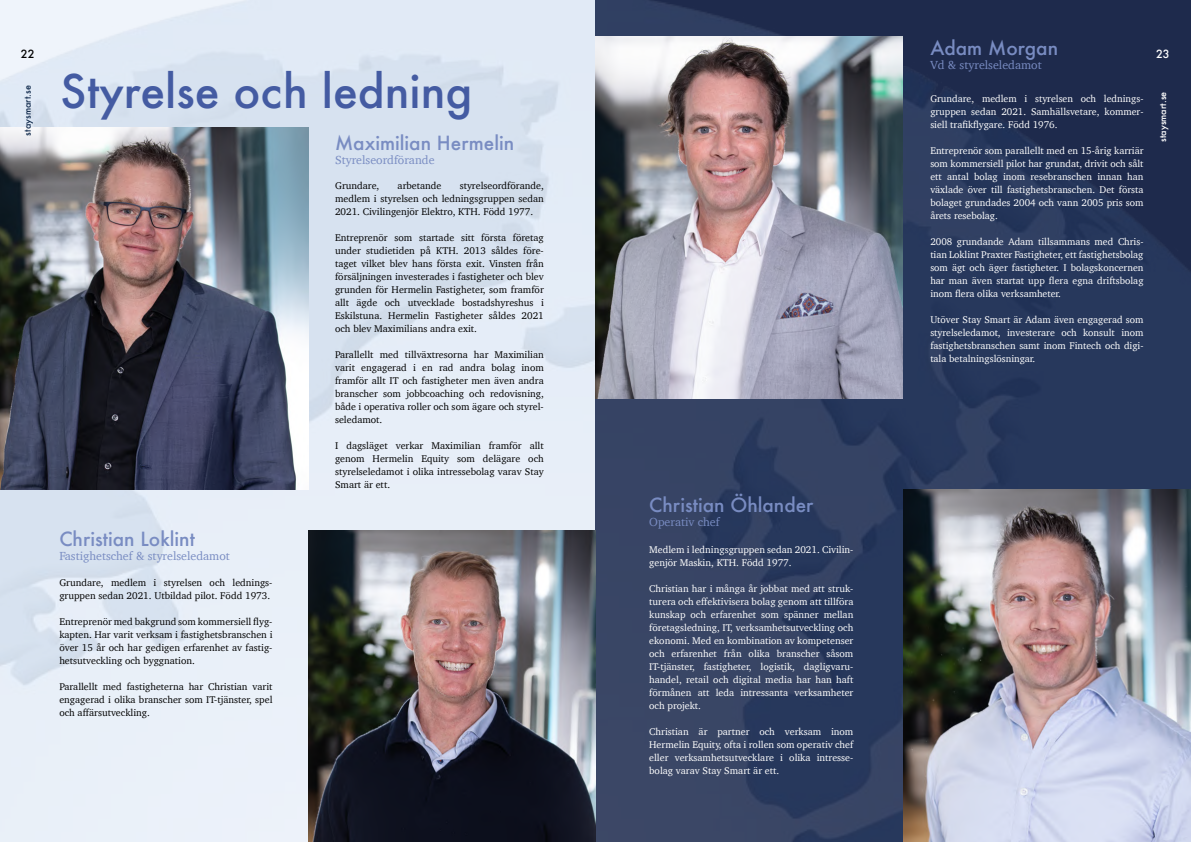
<style>
.page{position:relative;width:1191px;height:842px;background:#fff}
.page>*{position:absolute;margin:0;border:0;box-sizing:border-box;transform-origin:0 0}
.t1{font:500 45px "Futura";color:#445ba2}
.t2{font:500 19px "Futura";color:#798cc2}
.t3{font:12px "Charter";color:#798cc2}
.t4{font:500 11px "Futura";color:#000}
.t5{font:500 11px "Futura";color:#fff}
.t6{font:10px/13px "Charter";color:#fff;text-align:justify}
.t7{font:10px/13px "Charter";color:#000;text-align:justify}
.t8{font:500 9px "Futura";color:#112b4d}
.t9{font:500 9px "Futura";color:#fff}
</style>
<div class="page">
<img style="left:0;top:0;width:1191px;height:842px">
<img style="left:0;top:128px;width:309px;height:362px">
<img style="left:309px;top:530px;width:287px;height:312px">
<img style="left:903px;top:490px;width:288px;height:352px">
<img style="left:595px;top:36px;width:307px;height:362px">
<p class="t4" style="left:21px;top:46px;width:15px">22</p>
<p class="t8" style="left:21px;top:136px;width:52px;rotate:-90deg">staysmart.se</p>
<h1 class="t1" style="left:60px;top:60px;width:414px">Styrelse och ledning</h1>
<h2 class="t2" style="left:335px;top:130px;width:181px">Maximilian Hermelin</h2>
<p class="t3" style="left:335px;top:150px;width:101px">Styrelseordförande</p>
<h2 class="t2" style="left:59px;top:526px;width:137px">Christian Loklint</h2>
<p class="t3" style="left:59px;top:546px;width:172px">Fastighetschef &amp; styrelseledamot</p>
<p class="t7" style="left:59px;top:576px;width:215px">Grundare, medlem i styrelsen och lednings&shy;gruppen sedan 2021. Utbildad pilot. Född 1973.</p>
<p class="t7" style="left:59px;top:615px;width:215px">Entreprenör med bakgrund som kommersiell flyg&shy;kapten. Har varit verksam i fastighetsbranschen i över 15 år och har gedigen erfarenhet av fastig&shy;hetsutveckling och byggnation.</p>
<p class="t7" style="left:59px;top:680px;width:215px">Parallellt med fastigheterna har Christian varit engagerad i olika branscher som IT-tjänster, spel och affärsutveckling.</p>
<p class="t7" style="left:335px;top:179px;width:210px;text-indent:125px">styrelseordförande, medlem i styrelsen och ledningsgruppen sedan 2021. Civilingenjör Elektro, KTH. Född 1977.</p>
<p class="t7" style="left:335px;top:231px;width:210px">Entreprenör som startade sitt första företag under studietiden på KTH. 2013 såldes före&shy;taget vilket blev hans första exit. Vinsten från försäljningen investerades i fastigheter och blev grunden för Hermelin Fastigheter, som framför allt ägde och utvecklade bostadshyreshus i Eskilstuna. Hermelin Fastigheter såldes 2021 och blev Maximilians andra exit.</p>
<p class="t7" style="left:335px;top:348px;width:210px">Parallellt med tillväxtresorna har Maximilian varit engagerad i en rad andra bolag inom framför allt IT och fastigheter men även andra branscher som jobbcoaching och redovisning, både i operativa roller och som ägare och styrel&shy;seledamot.</p>
<p class="t7" style="left:335px;top:439px;width:210px">I dagsläget verkar Maximilian framför allt genom Hermelin Equity som delägare och styrelseledamot i olika intressebolag varav Stay Smart är ett.</p>
<p class="t7" style="left:335px;top:179px;width:46px">Grundare,</p>
<p class="t7" style="left:397px;top:179px;width:45px">arbetande</p>
<h2 class="t2" style="left:649px;top:491px;width:166px">Christian Öhlander</h2>
<p class="t3" style="left:649px;top:511px;width:72px">Operativ chef</p>
<p class="t6" style="left:649px;top:543px;width:206px">Medlem i ledningsgruppen sedan 2021. Civilin&shy;genjör Maskin, KTH. Född 1977.</p>
<p class="t6" style="left:649px;top:582px;width:206px">Christian har i många år jobbat med att struk&shy;turera och effektivisera bolag genom att tillföra kunskap och erfarenhet som spänner mellan företagsledning, IT, verksamhetsutveckling och ekonomi. Med en kombination av kompetenser och erfarenhet från olika branscher såsom IT-tjänster, fastigheter, logistik, dagligvaru&shy;handel, retail och digital media har han haft förmånen att leda intressanta verksamheter och projekt.</p>
<p class="t6" style="left:649px;top:725px;width:206px">Christian är partner och verksam inom Hermelin Equity, ofta i rollen som operativ chef eller verksamhetsutvecklare i olika intresse&shy;bolag varav Stay Smart är ett.</p>
<h2 class="t2" style="left:930px;top:35px;width:129px">Adam Morgan</h2>
<p class="t3" style="left:930px;top:55px;width:113px">Vd &amp; styrelseledamot</p>
<p class="t6" style="left:930px;top:92px;width:215px">Grundare, medlem i styrelsen och lednings&shy;gruppen sedan 2021. Samhällsvetare, kommer&shy;siell trafikflygare. Född 1976.</p>
<p class="t6" style="left:930px;top:144px;width:215px">Entreprenör som parallellt med en 15-årig karriär som kommersiell pilot har grundat, drivit och sålt ett antal bolag inom resebranschen innan han växlade över till fastighetsbranschen. Det första bolaget grundades 2004 och vann 2005 pris som årets resebolag.</p>
<p class="t6" style="left:930px;top:235px;width:215px">2008 grundande Adam tillsammans med Chris&shy;tian Loklint Praxter Fastigheter, ett fastighetsbolag som ägt och äger fastigheter. I bolagskoncernen har man även startat upp flera egna driftsbolag inom flera olika verksamheter.</p>
<p class="t6" style="left:930px;top:313px;width:215px">Utöver Stay Smart är Adam även engagerad som styrelseledamot, investerare och konsult inom fastighetsbranschen samt inom Fintech och digi&shy;tala betalningslösningar.</p>
<p class="t5" style="left:1156px;top:46px;width:15px">23</p>
<p class="t9" style="left:1156px;top:142px;width:52px;rotate:-90deg">staysmart.se</p>
</div>
